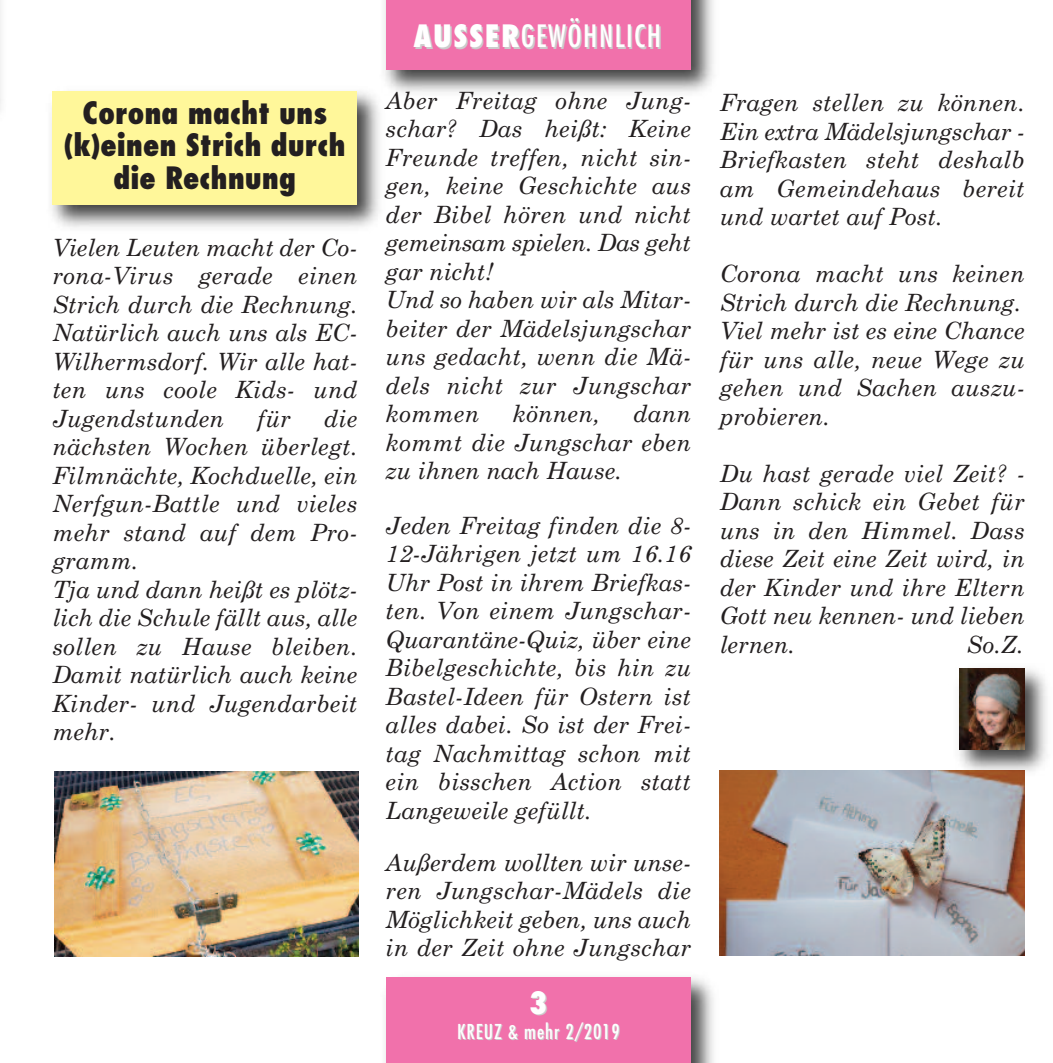
<style>
.page{position:relative;width:1053px;height:1063px;background:#fff}
.page>*{position:absolute;margin:0;border:0;box-sizing:border-box;transform-origin:0 0}
.t1{font:30px/32.5px "Fujiyama Extra Bold Plain";color:#231f20;text-align:center}
.t2{font:30px "Fujiyama Plain";letter-spacing:.05em;color:#fff}
.t3{font:30px "Fujiyama Extra Bold Plain";color:#fff}
.t4{font:italic 23.75px/28.5px "Century Schoolbook";letter-spacing:.01em;color:#231f20;text-align:justify}
.t5{font:20px "Fujiyama Plain";letter-spacing:.05em;color:#fff}
.s1{font-family:"Fujiyama Extra Bold Plain"}
</style>
<div class="page">
<img style="left:0;top:0;width:1px;height:110px">
<img style="left:958px;top:668px;width:89px;height:114px">
<img style="left:959px;top:669px;width:65px;height:80px">
<img style="left:385px;top:978px;width:329px;height:85px">
<div style="left:386px;top:977px;width:305px;height:86px;background:#f171ab"></div>
<img style="left:384px;top:0;width:330px;height:93px">
<div style="left:385px;top:0;width:305px;height:70px;background:#f171ab"></div>
<img style="left:51px;top:81px;width:339px;height:147px">
<div style="left:52px;top:91px;width:305px;height:113px;background:#fff79a"></div>
<img style="left:54px;top:771px;width:304px;height:186px">
<img style="left:719px;top:770px;width:305px;height:186px">
<p class="t1" style="left:64px;top:97px;width:283px">Corona macht uns (k)einen Strich durch die Rechnung</p>
<p class="t4" style="left:52px;top:233px;width:306px">Vielen Leuten macht der Co&shy;rona-Virus gerade einen Strich durch die Rechnung.<br>Natürlich auch uns als EC-Wilhermsdorf. Wir alle hat&shy;ten uns coole Kids- und Jugendstunden</p>
<p class="t4" style="left:257px;top:404px;width:35px">für</p>
<p class="t4" style="left:52px;top:404px;width:306px;text-align:left;text-indent:271px">die nächsten Wochen überlegt.<br>Filmnächte, Kochduelle, ein<br>Nerfgun-Battle und vieles mehr stand auf dem Pro&shy;gramm.<br>Tja und dann heißt es plötz&shy;lich die Schule fällt aus, alle sollen zu Hause bleiben.<br>Damit natürlich auch keine<br>Kinder- und Jugendarbeit mehr.</p>
<p class="t2" style="left:413px;top:20px;width:249px"><span class="s1">AUSSER</span>GEWÖHNLICH</p>
<p class="t4" style="left:385px;top:86px;width:307px;text-align:left">Aber Freitag ohne Jung&shy;schar? Das heißt: Keine<br>Freunde treffen, nicht sin&shy;gen, keine Geschichte aus der Bibel hören und nicht gemeinsam spielen. Das geht gar nicht!<br>Und so haben wir als Mitar&shy;beiter der Mädelsjungschar uns gedacht, wenn die Mä&shy;dels nicht zur Jungschar kommen</p>
<p class="t4" style="left:385px;top:400px;width:307px;text-indent:247px">dann kommt die Jungschar eben zu ihnen nach Hause.</p>
<p class="t4" style="left:385px;top:511px;width:307px">Jeden Freitag finden die 8- 12-Jährigen jetzt um 16.16<br>Uhr Post in ihrem Briefkas&shy;ten. Von einem Jungschar-Quarantäne-Quiz, über eine Bibelgeschichte, bis hin zu Bastel-Ideen für Ostern ist alles dabei. So ist der Frei&shy;tag Nachmittag schon mit ein bisschen Action statt Langeweile gefüllt.</p>
<p class="t4" style="left:385px;top:848px;width:307px">Außerdem wollten wir unse&shy;ren Jungschar-Mädels die Möglichkeit geben, uns auch in der Zeit ohne Jungschar</p>
<p class="t4" style="left:512px;top:400px;width:89px">können,</p>
<p class="t3" style="left:529px;top:986px;width:20px">3</p>
<p class="t5" style="left:457px;top:1020px;width:164px">KREUZ &amp; mehr 2/2019</p>
<p class="t4" style="left:719px;top:89px;width:306px">Fragen stellen zu können.<br>Ein extra Mädelsjungschar - Briefkasten steht deshalb am Gemeindehaus bereit und wartet auf Post.</p>
<p class="t4" style="left:719px;top:260px;width:306px;text-align:left">Corona macht uns keinen<br>Strich durch die Rechnung.<br>Viel mehr ist es eine Chance für uns alle, neue Wege zu gehen und Sachen auszu&shy;probieren.</p>
<p class="t4" style="left:719px;top:459px;width:306px">Du hast gerade viel Zeit? - Dann schick ein Gebet für uns in den Himmel. Dass diese Zeit eine Zeit wird, in der Kinder und ihre Eltern Gott neu kennen- und lieben lernen.</p>
<p class="t4" style="left:966px;top:630px;width:58px">So.Z.</p>
</div>
